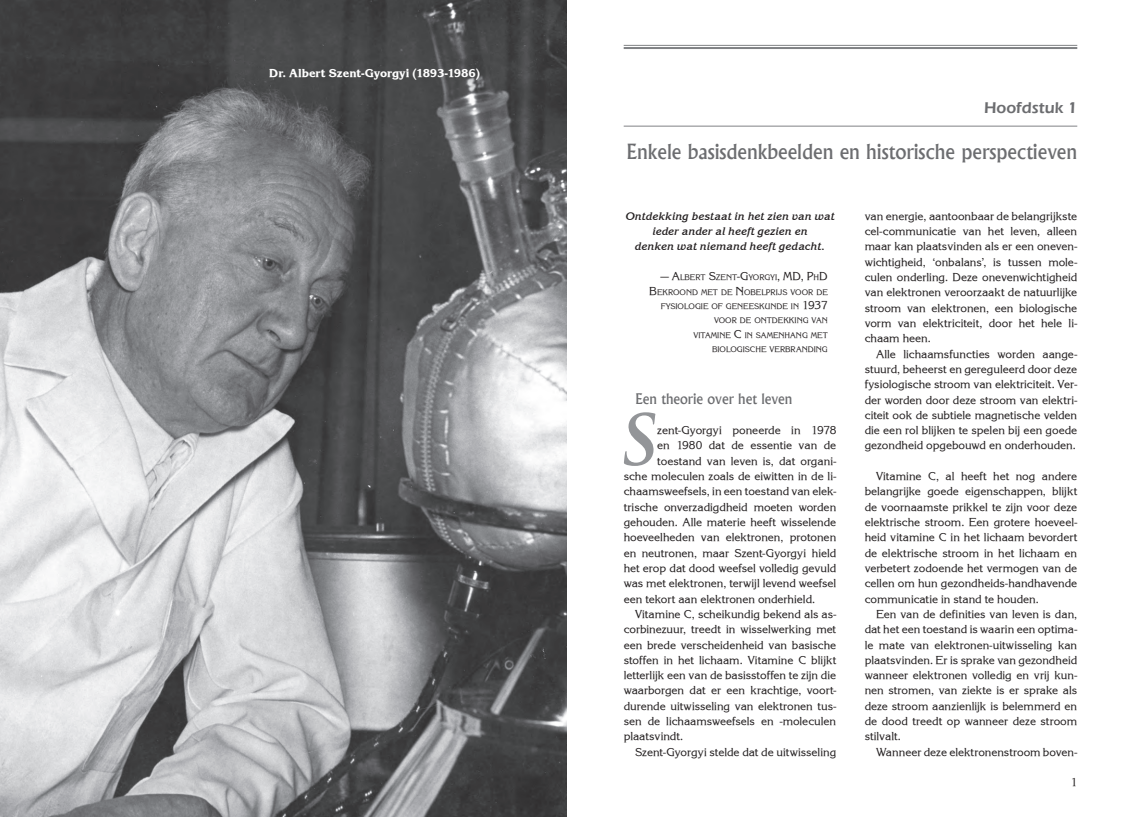
<style>
.page{position:relative;width:1134px;height:817px;background:#fff}
.page>*{position:absolute;margin:0;border:0;box-sizing:border-box;transform-origin:0 0}
.t1{font:700 68.3px "Trajan Pro";color:#939598}
.t2{font:500 20px "Albertus";color:#6c6d70}
.t3{font:600 16px "Eras ITC";color:#6c6d70}
.t4{font:500 14px "Albertus";color:#6c6d70}
.t5{font:12px/15.3px "Korinna ITCTT";letter-spacing:-.005em;color:#231f20;text-align:justify}
.t6{font:700 12px "Korinna ITCTT Extra";letter-spacing:-.005em;color:#fff}
.t7{font:11.5px/15.3px "Korinna Bld ITCTT Kursiv";letter-spacing:.005em;color:#231f20;text-align:center}
.t8{font:8.4px/14.4px "Korinna ITCTT";color:#231f20;text-align:right}
.s1{font-size:12px}
</style>
<div class="page">
<hr style="left:624px;top:45px;width:453px;height:1px;background:#808285">
<hr style="left:624px;top:47px;width:453px;height:2px;background:#808285">
<hr style="left:624px;top:126px;width:453px;height:1px;background:#808285">
<img style="left:0;top:0;width:567px;height:816px">
<p class="t6" style="left:269px;top:67px;width:212px">Dr. Albert Szent-Gyorgyi (1893-1986)</p>
<h3 class="t3" style="left:984px;top:98px;width:95px">Hoofdstuk 1</h3>
<h2 class="t2" style="left:626px;top:139px;width:452px">Enkele basisdenkbeelden en historische perspectieven</h2>
<p class="t7" style="left:625px;top:208px;width:211px">Ontdekking bestaat in het zien van wat ieder ander al heeft gezien en<br>denken wat niemand heeft gedacht.</p>
<p class="t8" style="left:649px;top:270px;width:180px"><span class="s1">— A</span>LBERT <span class="s1">S</span>ZENT<span class="s1">-G</span>YORGYI<span class="s1">, MD, P</span>H<span class="s1">D<br>B</span>EKROOND MET DE <span class="s1">N</span>OBELPRIJS VOOR DE<br>FYSIOLOGIE OF GENEESKUNDE IN <span class="s1">1937<br></span>VOOR DE ONTDEKKING VAN<br>VITAMINE <span class="s1">C</span> IN SAMENHANG MET<br>BIOLOGISCHE VERBRANDING</p>
<p class="t4" style="left:635px;top:389px;width:159px">Een theorie over het leven</p>
<h1 class="t1" style="left:617px;top:397px;width:49px">S</h1>
<p class="t5" style="left:657px;top:422px;width:180px">zent-Gyorgyi poneerde in 1978</p>
<p class="t5" style="left:657px;top:438px;width:180px">en 1980 dat de essentie van de</p>
<p class="t5" style="left:657px;top:453px;width:180px">toestand van leven is, dat organi-</p>
<p class="t5" style="left:624px;top:468px;width:214px">sche moleculen zoals de eiwitten in de li-</p>
<p class="t5" style="left:624px;top:484px;width:214px">chaamsweefsels, in een toestand van elek-</p>
<p class="t5" style="left:624px;top:499px;width:214px">trische onverzadigdheid moeten worden</p>
<p class="t5" style="left:624px;top:514px;width:214px">gehouden. Alle materie heeft wisselende</p>
<p class="t5" style="left:624px;top:529px;width:214px">hoeveelheden van elektronen, protonen</p>
<p class="t5" style="left:624px;top:545px;width:214px">en neutronen, maar Szent-Gyorgyi hield</p>
<p class="t5" style="left:624px;top:560px;width:214px">het erop dat dood weefsel volledig gevuld</p>
<p class="t5" style="left:624px;top:575px;width:214px">was met elektronen, terwijl levend weefsel</p>
<p class="t5" style="left:624px;top:591px;width:193px">een tekort aan elektronen onderhield.</p>
<p class="t5" style="left:635px;top:606px;width:203px">Vitamine C, scheikundig bekend als as-</p>
<p class="t5" style="left:624px;top:621px;width:214px">corbinezuur, treedt in wisselwerking met</p>
<p class="t5" style="left:624px;top:637px;width:214px">een brede verscheidenheid van basische</p>
<p class="t5" style="left:624px;top:652px;width:214px">stoffen in het lichaam. Vitamine C blijkt</p>
<p class="t5" style="left:624px;top:667px;width:214px">letterlijk een van de basisstoffen te zijn die</p>
<p class="t5" style="left:624px;top:682px;width:214px">waarborgen dat er een krachtige, voort-</p>
<p class="t5" style="left:624px;top:698px;width:214px">durende uitwisseling van elektronen tus-</p>
<p class="t5" style="left:624px;top:713px;width:214px">sen de lichaamsweefsels en -moleculen</p>
<p class="t5" style="left:624px;top:728px;width:61px">plaatsvindt.</p>
<p class="t5" style="left:635px;top:744px;width:203px">Szent-Gyorgyi stelde dat de uitwisseling</p>
<p class="t5" style="left:865px;top:208px;width:214px">van energie, aantoonbaar de belangrijkste cel-communicatie van het leven, alleen maar kan plaatsvinden als er een oneven&shy;wichtigheid, ‘onbalans’, is tussen mole&shy;culen onderling. Deze onevenwichtigheid van elektronen veroorzaakt de natuurlijke stroom van elektronen, een biologische vorm van elektriciteit, door het hele li&shy;chaam heen.</p>
<p class="t5" style="left:865px;top:346px;width:214px;text-indent:11px">Alle lichaamsfuncties worden aange&shy;stuurd, beheerst en gereguleerd door deze fysiologische stroom van elektriciteit. Ver&shy;der worden door deze stroom van elektri&shy;citeit ook de subtiele magnetische velden die een rol blijken te spelen bij een goede gezondheid opgebouwd en onderhouden.</p>
<p class="t5" style="left:865px;top:468px;width:214px;text-indent:11px">Vitamine C, al heeft het nog andere belangrijke goede eigenschappen, blijkt de voornaamste prikkel te zijn voor deze elektrische stroom. Een grotere hoeveel&shy;heid vitamine C in het lichaam bevordert de elektrische stroom in het lichaam en verbetert zodoende het vermogen van de cellen om hun gezondheids-handhavende communicatie in stand te houden.</p>
<p class="t5" style="left:865px;top:606px;width:214px;text-indent:11px">Een van de definities van leven is dan, dat het een toestand is waarin een optima&shy;le mate van elektronen-uitwisseling kan plaatsvinden. Er is sprake van gezondheid wanneer elektronen volledig en vrij kun&shy;nen stromen, van ziekte is er sprake als deze stroom aanzienlijk is belemmerd en de dood treedt op wanneer deze stroom stilvalt.</p>
<p class="t5" style="left:876px;top:744px;width:203px">Wanneer deze elektronenstroom boven-</p>
<p class="t5" style="left:1071px;top:774px;width:8px">1</p>
</div>
